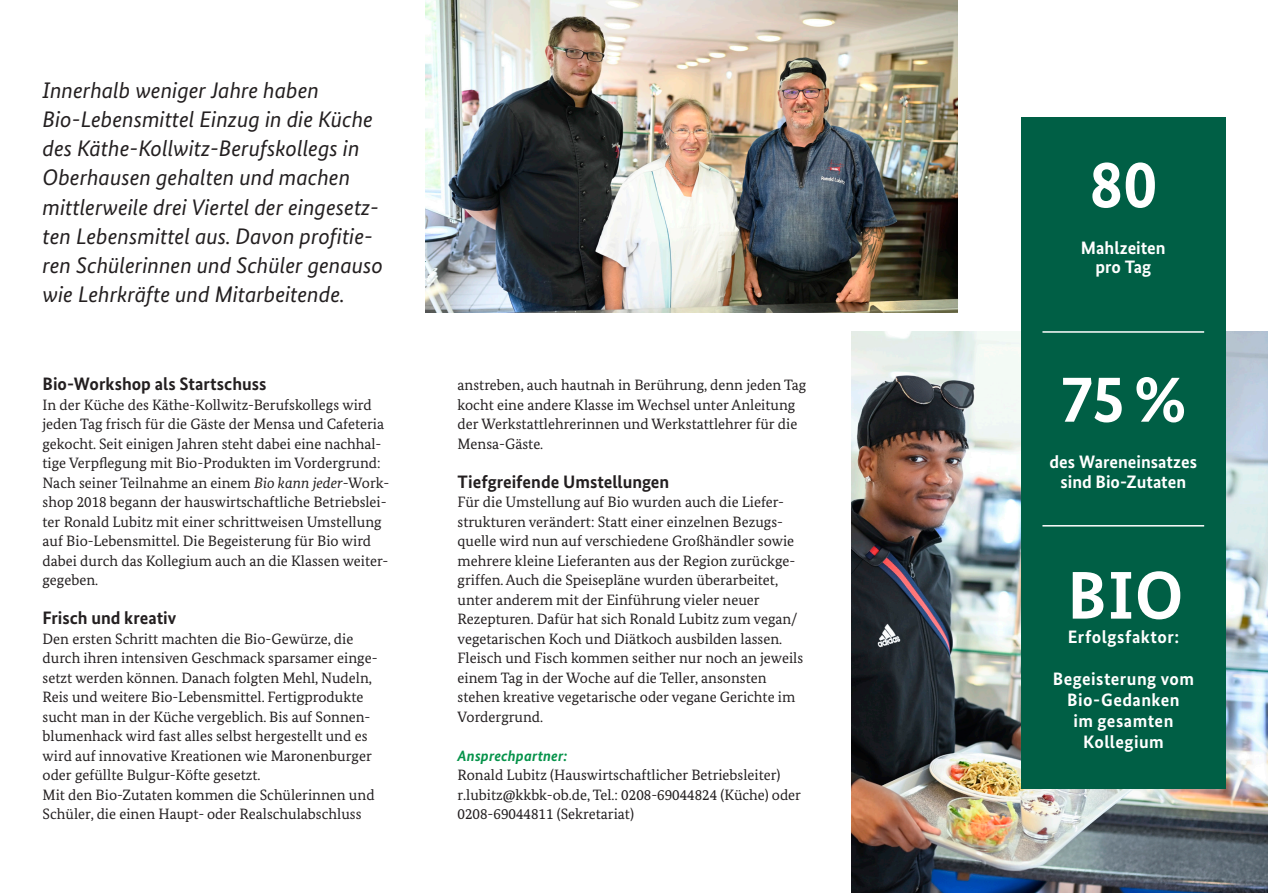
<style>
.page{position:relative;width:1268px;height:893px;background:#fff}
.page>*{position:absolute;margin:0;border:0;box-sizing:border-box;transform-origin:0 0}
.Fließtext{font:700 67.5px "Bundes Sans";color:#fff}
.Impressum_Überschrift{font:700 67.5px "Bundes Sans";color:#fff}
.Anlauftext_1{font:italic 22.5px/29.2px "Bundes Sans";color:#231f20}
.Überschrift_4{font:700 18px "Bundes Sans";color:#231f20}
.Impressum_Überschrift-2{font:700 18px/21px "Bundes Sans";letter-spacing:.025em;color:#fff;text-align:center}
.Überschrift_4-2{font:700 18px/19.5px "Bundes Sans";color:#fff;text-align:center}
.Fließtext-2{font:15px/19.5px "Bundes Serif";color:#231f20}
.s1{font-style:italic}
.s2{font-family:"Bundes Sans";font-weight:700;font-style:italic;color:#06934a}
</style>
<div class="page">
<img style="left:851px;top:332px;width:416px;height:561px">
<div style="left:1020px;top:117px;width:205px;height:671px;background:#005f45"></div>
<hr style="left:1042px;top:331px;width:161px;height:2px;background:#fff">
<hr style="left:1042px;top:525px;width:161px;height:2px;background:#fff">
<img style="left:425px;top:0;width:532px;height:312px">
<p class="Anlauftext_1" style="left:43px;top:75px;width:342px">Innerhalb weniger Jahre haben Bio-Lebensmittel Einzug in die Küche des Käthe-Kollwitz-Berufskollegs in Oberhausen gehalten und machen mittlerweile drei Viertel der eingesetz&shy;ten Lebensmittel aus. Davon profitie&shy;ren Schülerinnen und Schüler genauso wie Lehrkräfte und Mitarbeitende.</p>
<p class="Überschrift_4" style="left:43px;top:373px;width:225px">Bio-Workshop als Startschuss</p>
<p class="Fließtext-2" style="left:43px;top:394px;width:348px">In der Küche des Käthe-Kollwitz-Berufskollegs wird jeden Tag frisch für die Gäste der Mensa und Cafeteria gekocht. Seit einigen Jahren steht dabei eine nachhal&shy;tige Verpflegung mit Bio-Produkten im Vordergrund:<br>Nach seiner Teilnahme an einem <span class="s1">Bio kann jeder</span>-Work&shy;shop 2018 begann der hauswirtschaftliche Betriebslei&shy;ter Ronald Lubitz mit einer schrittweisen Umstellung auf Bio-Lebensmittel. Die Begeisterung für Bio wird dabei durch das Kollegium auch an die Klassen weiter&shy;gegeben.</p>
<p class="Überschrift_4" style="left:43px;top:607px;width:135px">Frisch und kreativ</p>
<p class="Fließtext-2" style="left:43px;top:628px;width:336px">Den ersten Schritt machten die Bio-Gewürze, die durch ihren intensiven Geschmack sparsamer einge&shy;setzt werden können. Danach folgten Mehl, Nudeln, Reis und weitere Bio-Lebensmittel. Fertigprodukte sucht man in der Küche vergeblich. Bis auf Sonnen&shy;blumenhack wird fast alles selbst hergestellt und es wird auf innovative Kreationen wie Maronenburger oder gefüllte Bulgur-Köfte gesetzt.<br>Mit den Bio-Zutaten kommen die Schülerinnen und Schüler, die einen Haupt- oder Realschulabschluss</p>
<p class="Fließtext-2" style="left:457px;top:375px;width:350px">anstreben, auch hautnah in Berührung, denn jeden Tag kocht eine andere Klasse im Wechsel unter Anleitung der Werkstattlehrerinnen und Werkstattlehrer für die Mensa-Gäste.</p>
<p class="Überschrift_4" style="left:457px;top:470px;width:213px">Tiefgreifende Umstellungen</p>
<p class="Fließtext-2" style="left:457px;top:492px;width:347px">Für die Umstellung auf Bio wurden auch die Liefer&shy;strukturen verändert: Statt einer einzelnen Bezugs&shy;quelle wird nun auf verschiedene Großhändler sowie mehrere kleine Lieferanten aus der Region zurückge&shy;griffen. Auch die Speisepläne wurden überarbeitet, unter anderem mit der Einführung vieler neuer Rezepturen. Dafür hat sich Ronald Lubitz zum vegan/ vegetarischen Koch und Diätkoch ausbilden lassen.<br>Fleisch und Fisch kommen seither nur noch an jeweils einem Tag in der Woche auf die Teller, ansonsten stehen kreative vegetarische oder vegane Gerichte im Vordergrund.</p>
<p class="Fließtext-2" style="left:457px;top:745px;width:345px"><span class="s2">Ansprechpartner:<br></span>Ronald Lubitz (Hauswirtschaftlicher Betriebsleiter) r.lubitz@kkbk-ob.de, Tel.: 0208-69044824 (Küche) oder 0208-69044811 (Sekretariat)</p>
<p class="Fließtext" style="left:1089px;top:143px;width:69px">80</p>
<p class="Überschrift_4-2" style="left:1080px;top:237px;width:86px">Mahlzeiten</p>
<p class="Überschrift_4-2" style="left:1095px;top:257px;width:57px">pro Tag</p>
<p class="Fließtext" style="left:1059px;top:357px;width:128px">75%</p>
<p class="Überschrift_4-2" style="left:1049px;top:452px;width:149px">des Wareneinsatzes sind Bio-Zutaten</p>
<p class="Impressum_Überschrift" style="left:1067px;top:554px;width:118px">BIO</p>
<p class="Impressum_Überschrift-2" style="left:1067px;top:626px;width:113px">Erfolgsfaktor:</p>
<p class="Impressum_Überschrift-2" style="left:1052px;top:668px;width:143px">Begeisterung vom<br>Bio-Gedanken<br>im gesamten<br>Kollegium</p>
</div>
